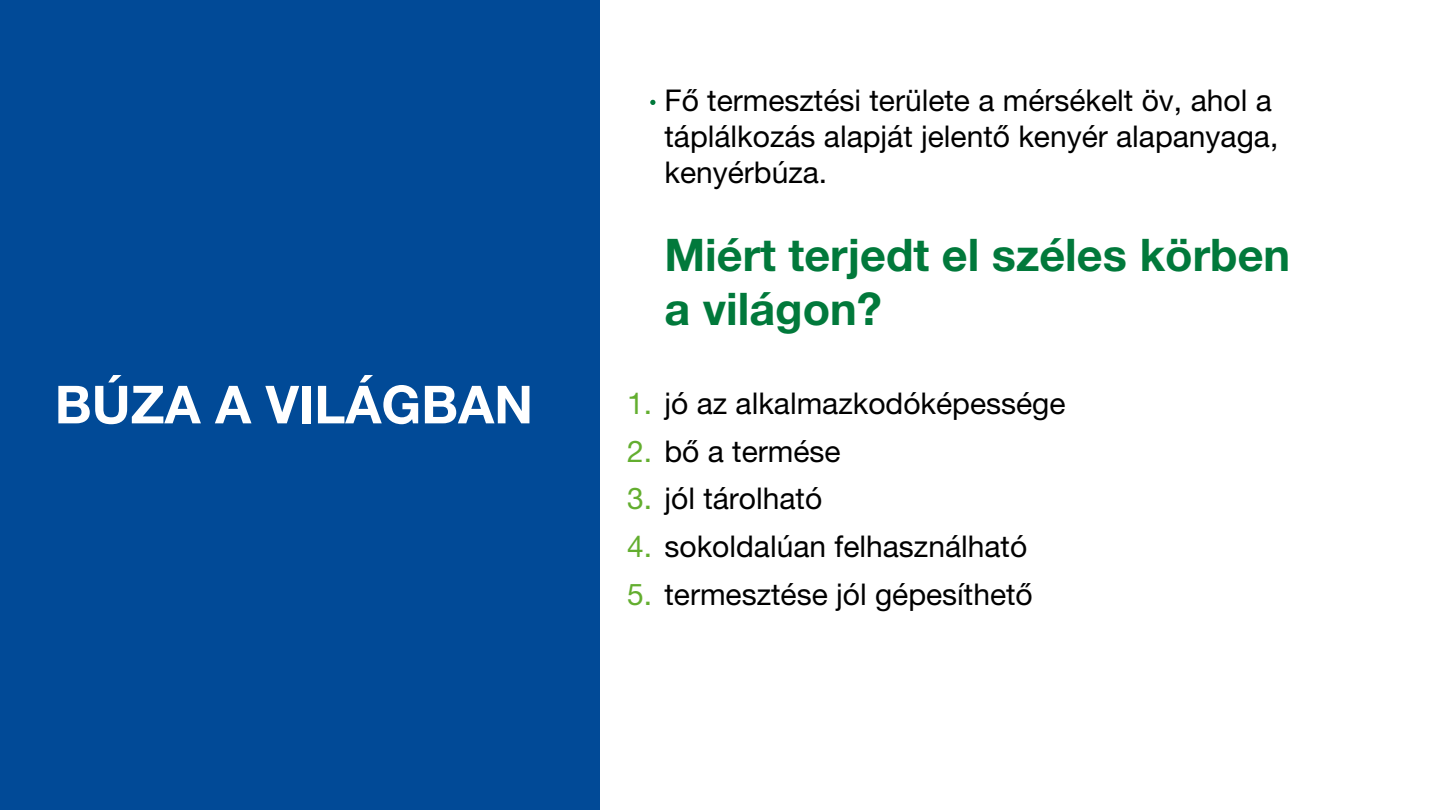
<style>
.page{position:relative;width:1440px;height:810px;background:#fff}
.page>*{position:absolute;margin:0;border:0;box-sizing:border-box;transform-origin:0 0}
.t1{font:700 52.5px "Helvetica Neue LT Pro";color:#fff}
.t2{font:700 45px/54px "Helvetica Neue LT Pro";color:#01793b}
.t3{font:30px/36px "Helvetica Neue LT Pro";color:#000}
.s1{color:#63ae2f}
</style>
<div class="page">
<div style="left:0;top:0;width:600px;height:810px;background:#014a97"></div>
<svg style="left:650px;top:100px;width:6px;height:5px"></svg>
<h1 class="t1" style="left:55px;top:372px;width:480px">BÚZA A VILÁGBAN</h1>
<p class="t3" style="left:664px;top:82px;width:615px">Fő termesztési területe a mérsékelt öv, ahol a táplálkozás alapját jelentő kenyér alapanyaga, kenyérbúza.</p>
<h2 class="t2" style="left:664px;top:227px;width:627px">Miért terjedt el széles körben a világon?</h2>
<p class="t3" style="left:627px;top:385px;width:440px"><span class="s1">1.</span> jó az alkalmazkodóképessége</p>
<p class="t3" style="left:627px;top:433px;width:215px"><span class="s1">2.</span> bő a termése</p>
<p class="t3" style="left:627px;top:480px;width:197px"><span class="s1">3.</span> jól tárolható</p>
<p class="t3" style="left:627px;top:528px;width:402px"><span class="s1">4.</span> sokoldalúan felhasználható</p>
<p class="t3" style="left:627px;top:575px;width:407px"><span class="s1">5.</span> termesztése jól gépesíthető</p>
</div>
